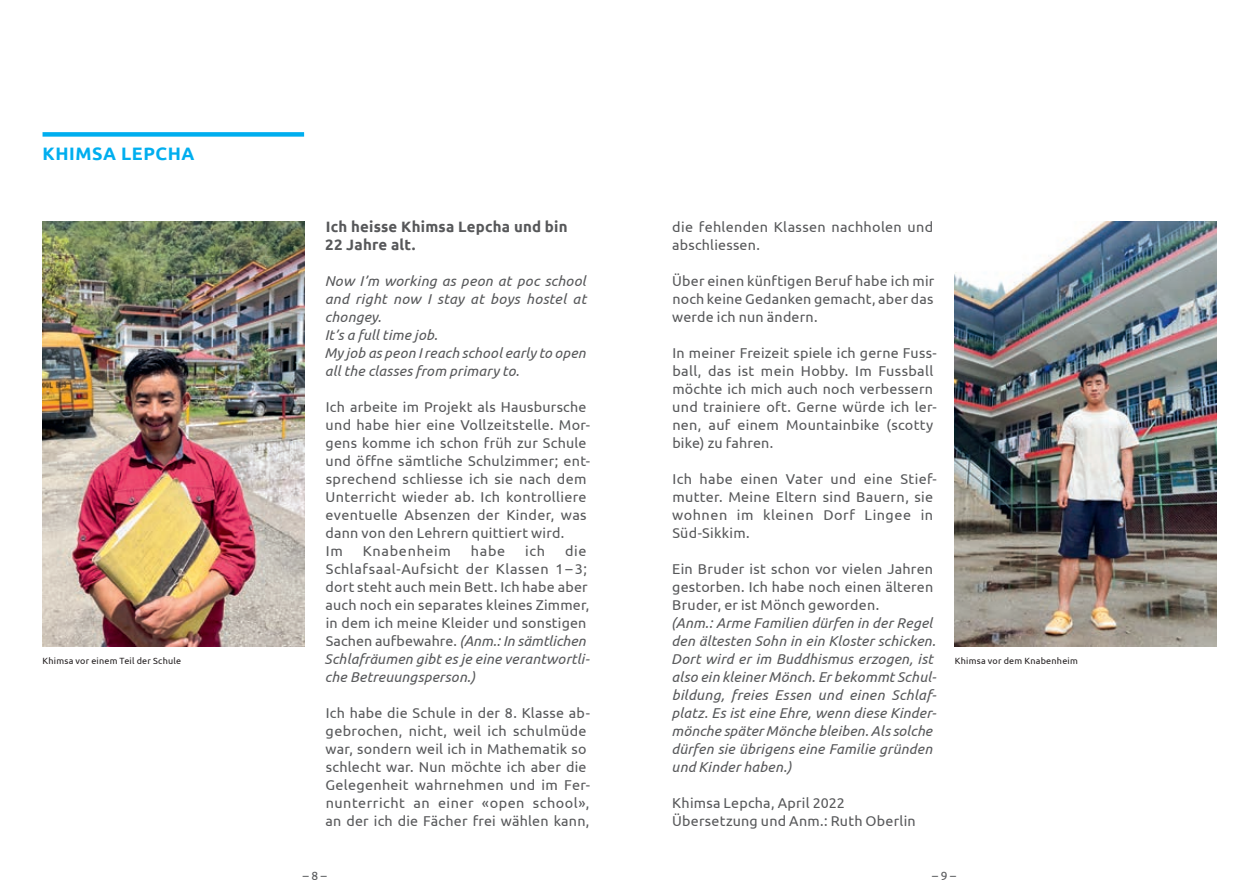
<style>
.page{position:relative;width:1259px;height:893px;background:#fff}
.page>*{position:absolute;margin:0;border:0;box-sizing:border-box;transform-origin:0 0}
.t1{font:700 18px "Ubuntu";letter-spacing:.03em;color:#00aeef}
.t2{font:700 15px/18px "Ubuntu";letter-spacing:.015em;color:#57585a}
.t3{font:14.25px/18px "Ubuntu";letter-spacing:.02em;color:#57585a}
.t4{font:italic 14.25px/18px "Ubuntu";letter-spacing:.015em;color:#57585a}
.t5{font:14.25px "Ubuntu";letter-spacing:.05em;color:#57585a}
.t6{font:12px "Ubuntu";color:#57585a}
.t7{font:9px "Ubuntu";letter-spacing:.025em;color:#231f20}
.s1{font-style:italic}
</style>
<div class="page">
<div style="left:43px;top:132px;width:261px;height:5px;background:#00aeef"></div>
<img style="left:43px;top:221px;width:261px;height:425px">
<img style="left:955px;top:221px;width:261px;height:425px">
<p class="t1" style="left:43px;top:143px;width:153px">KHIMSA LEPCHA</p>
<p class="t2" style="left:325px;top:217px;width:244px">Ich heisse Khimsa Lepcha und bin<br>22 Jahre alt.</p>
<p class="t4" style="left:324px;top:272px;width:263px">Now I’m working as peon at poc school and right now I stay at boys hostel at chongey.<br>It’s a full time job.<br>My job as peon I reach school early to open all the classes from primary to.</p>
<p class="t3" style="left:325px;top:398px;width:266px">Ich arbeite im Projekt als Hausbursche und habe hier eine Vollzeitstelle. Mor&shy;gens komme ich schon früh zur Schule und öffne sämtliche Schulzimmer; ent&shy;sprechend schliesse ich sie nach dem Unterricht wieder ab. Ich kontrolliere eventuelle Absenzen der Kinder, was dann von den Lehrern quittiert wird.<br>Im</p>
<p class="t3" style="left:672px;top:218px;width:262px">die fehlenden Klassen nachholen und abschliessen.</p>
<p class="t3" style="left:672px;top:272px;width:264px;text-align:justify">Über einen künftigen Beruf habe ich mir noch keine Gedanken gemacht, aber das werde ich nun ändern.</p>
<p class="t3" style="left:672px;top:344px;width:266px">In meiner Freizeit spiele ich gerne Fuss&shy;ball, das ist mein Hobby. Im Fussball möchte ich mich auch noch verbessern und trainiere oft. Gerne würde ich ler&shy;nen, auf einem Mountainbike (scotty bike) zu fahren.</p>
<p class="t3" style="left:672px;top:470px;width:266px">Ich habe einen Vater und eine Stief&shy;mutter. Meine Eltern sind Bauern, sie wohnen im kleinen Dorf Lingee in<br>Süd-Sikkim.</p>
<p class="t3" style="left:672px;top:560px;width:262px;text-align:justify">Ein Bruder ist schon vor vielen Jahren gestorben. Ich habe noch einen älteren Bruder, er ist Mönch geworden.</p>
<p class="t4" style="left:671px;top:614px;width:267px">(Anm.: Arme Familien dürfen in der Regel den ältesten Sohn in ein Kloster schicken.<br>Dort wird er im Buddhismus erzogen, ist also ein kleiner Mönch. Er bekommt Schul&shy;bildung, freies Essen und einen Schlaf&shy;platz. Es ist eine Ehre, wenn diese Kinder&shy;mönche später Mönche bleiben. Als solche dürfen sie übrigens eine Familie gründen und Kinder haben.)</p>
<p class="t3" style="left:672px;top:794px;width:245px">Khimsa Lepcha, April 2022<br>Übersetzung und Anm.: Ruth Oberlin</p>
<p class="t3" style="left:324px;top:542px;width:267px;text-indent:240px">die Schlafsaal-Aufsicht der Klassen 1– 3; dort steht auch mein Bett. Ich habe aber auch noch ein separates kleines Zimmer, in dem ich meine Kleider und sonstigen Sachen aufbewahre. <span class="s1">(Anm.: In sämtlichen Schlafräumen gibt es je eine verantwortli&shy;che Betreuungsperson.)</span></p>
<p class="t3" style="left:325px;top:703px;width:266px">Ich habe die Schule in der 8. Klasse ab&shy;gebrochen, nicht, weil ich schulmüde war, sondern weil ich in Mathematik so schlecht war. Nun möchte ich aber die Gelegenheit wahrnehmen und im Fer&shy;nunterricht an einer «open school», an der ich die Fächer frei wählen kann,</p>
<p class="t5" style="left:363px;top:542px;width:90px">Knabenheim</p>
<p class="t3" style="left:471px;top:542px;width:36px">habe</p>
<p class="t3" style="left:525px;top:542px;width:21px">ich</p>
<p class="t7" style="left:43px;top:655px;width:140px">Khimsa vor einem Teil der Schule</p>
<p class="t7" style="left:955px;top:655px;width:124px">Khimsa vor dem Knabenheim</p>
<p class="t6" style="left:303px;top:868px;width:25px">– 8 –</p>
<p class="t6" style="left:932px;top:868px;width:25px">– 9 –</p>
</div>
